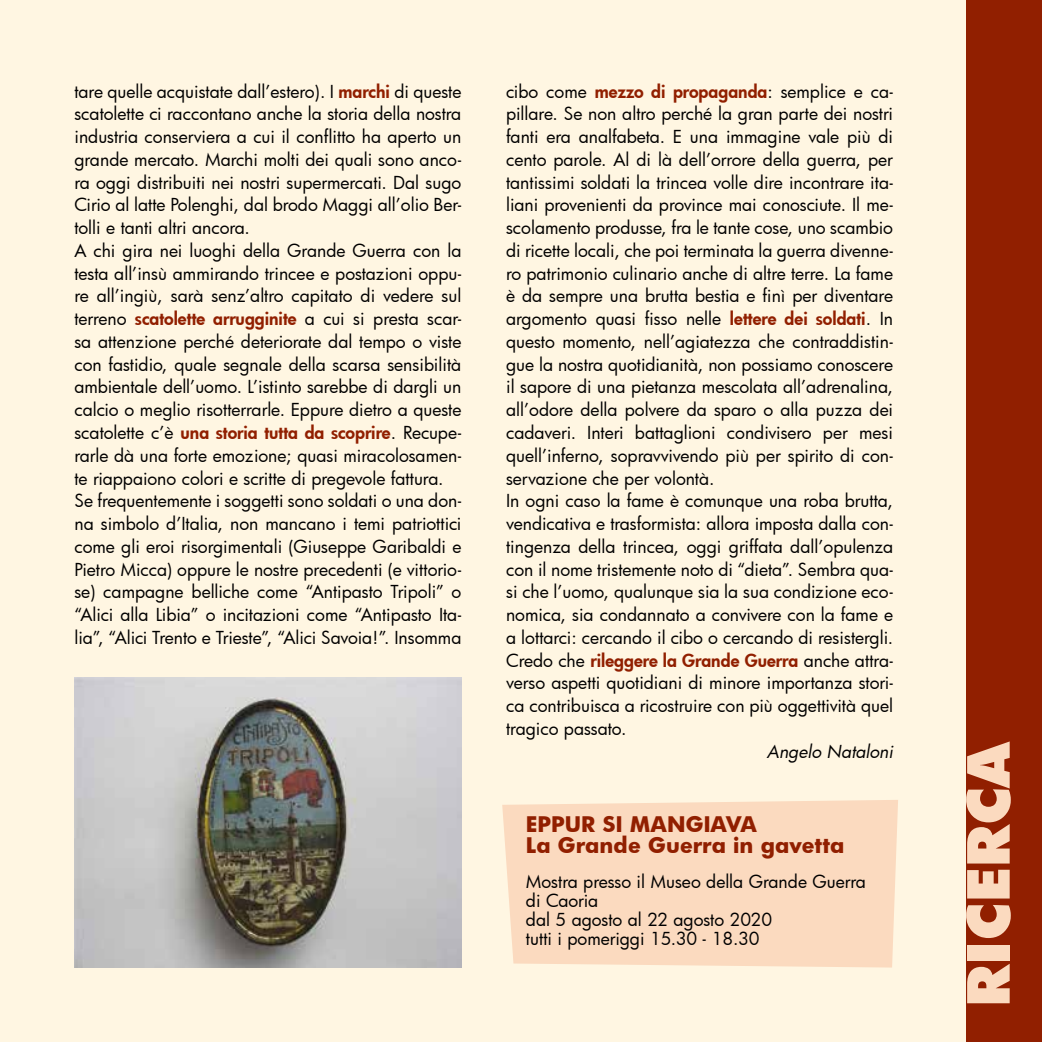
<style>
.page{position:relative;width:1042px;height:1042px;background:#fff6e2}
.page>*{position:absolute;margin:0;border:0;box-sizing:border-box;transform-origin:0 0}
.t1{font:900 59.5px "Futura BT";color:#fbdabf}
.t2{font:700 21px/21px "Futura";color:#911f00}
.t3{font:17.5px/22.8px "Futura";color:#000}
.t4{font:italic 17.5px "Futura";color:#000}
.s1{font-weight:800;color:#911f00}
</style>
<div class="page">
<div style="left:966px;top:0;width:76px;height:1042px;background:#911f00"></div>
<img style="left:74px;top:677px;width:387px;height:290px">
<div style="left:502px;top:800px;width:396px;height:167px;background:#fbdabf"></div>
<p class="t3" style="left:74px;top:79px;width:388px">tare quelle acquistate dall’estero). I <span class="s1">marchi</span> di queste scatolette ci raccontano anche la storia della nostra industria conserviera a cui il conflitto ha aperto un grande mercato. Marchi molti dei quali sono anco&shy;ra oggi distribuiti nei nostri supermercati. Dal sugo Cirio al latte Polenghi, dal brodo Maggi all’olio Ber&shy;tolli e tanti altri ancora.<br>A chi gira nei luoghi della Grande Guerra con la testa all’insù ammirando trincee e postazioni oppu&shy;re all’ingiù, sarà senz’altro capitato di vedere sul terreno <span class="s1">scatolette arrugginite</span> a cui si presta scar&shy;sa attenzione perché deteriorate dal tempo o viste con fastidio, quale segnale della scarsa sensibilità ambientale dell’uomo. L’istinto sarebbe di dargli un calcio o meglio risotterrarle. Eppure dietro a queste scatolette c’è <span class="s1">una storia tutta da scoprire</span>. Recupe&shy;rarle dà una forte emozione; quasi miracolosamen&shy;te riappaiono colori e scritte di pregevole fattura.<br>Se frequentemente i soggetti sono soldati o una don&shy;na simbolo d’Italia, non mancano i temi patriottici come gli eroi risorgimentali (Giuseppe Garibaldi e Pietro Micca) oppure le nostre precedenti (e vittorio&shy;se) campagne belliche come “Antipasto Tripoli” o “Alici alla Libia” o incitazioni come “Antipasto Ita&shy;lia”, “Alici Trento e Trieste”, “Alici Savoia!”. Insomma</p>
<p class="t3" style="left:506px;top:79px;width:388px">cibo come <span class="s1">mezzo di propaganda</span>: semplice e ca&shy;pillare. Se non altro perché la gran parte dei nostri fanti era analfabeta. E una immagine vale più di cento parole. Al di là dell’orrore della guerra, per tantissimi soldati la trincea volle dire incontrare ita&shy;liani provenienti da province mai conosciute. Il me&shy;scolamento produsse, fra le tante cose, uno scambio di ricette locali, che poi terminata la guerra divenne&shy;ro patrimonio culinario anche di altre terre. La fame è da sempre una brutta bestia e finì per diventare argomento quasi fisso nelle <span class="s1">lettere dei soldati</span>. In questo momento, nell’agiatezza che contraddistin&shy;gue la nostra quotidianità, non possiamo conoscere il sapore di una pietanza mescolata all’adrenalina, all’odore della polvere da sparo o alla puzza dei cadaveri. Interi battaglioni condivisero per mesi quell’inferno, sopravvivendo più per spirito di con&shy;servazione che per volontà.<br>In ogni caso la fame è comunque una roba brutta, vendicativa e trasformista: allora imposta dalla con&shy;tingenza della trincea, oggi griffata dall’opulenza con il nome tristemente noto di “dieta”. Sembra qua&shy;si che l’uomo, qualunque sia la sua condizione eco&shy;nomica, sia condannato a convivere con la fame e a lottarci: cercando il cibo o cercando di resistergli.<br>Credo che <span class="s1">rileggere la Grande Guerra</span> anche attra&shy;verso aspetti quotidiani di minore importanza stori&shy;ca contribuisca a ricostruire con più oggettività quel tragico passato.</p>
<p class="t4" style="left:767px;top:739px;width:128px">Angelo Nataloni</p>
<p class="t2" style="left:526px;top:813px;width:320px">EPPUR SI MANGIAVA<br>La Grande Guerra in gavetta</p>
<p class="t3" style="left:526px;top:871px;width:341px;line-height:19.2px">Mostra presso il Museo della Grande Guerra di Caoria<br>dal 5 agosto al 22 agosto 2020<br>tutti i pomeriggi 15.30 - 18.30</p>
<h1 class="t1" style="left:952px;top:1007px;width:269px;rotate:-90deg">RICERCA</h1>
</div>
